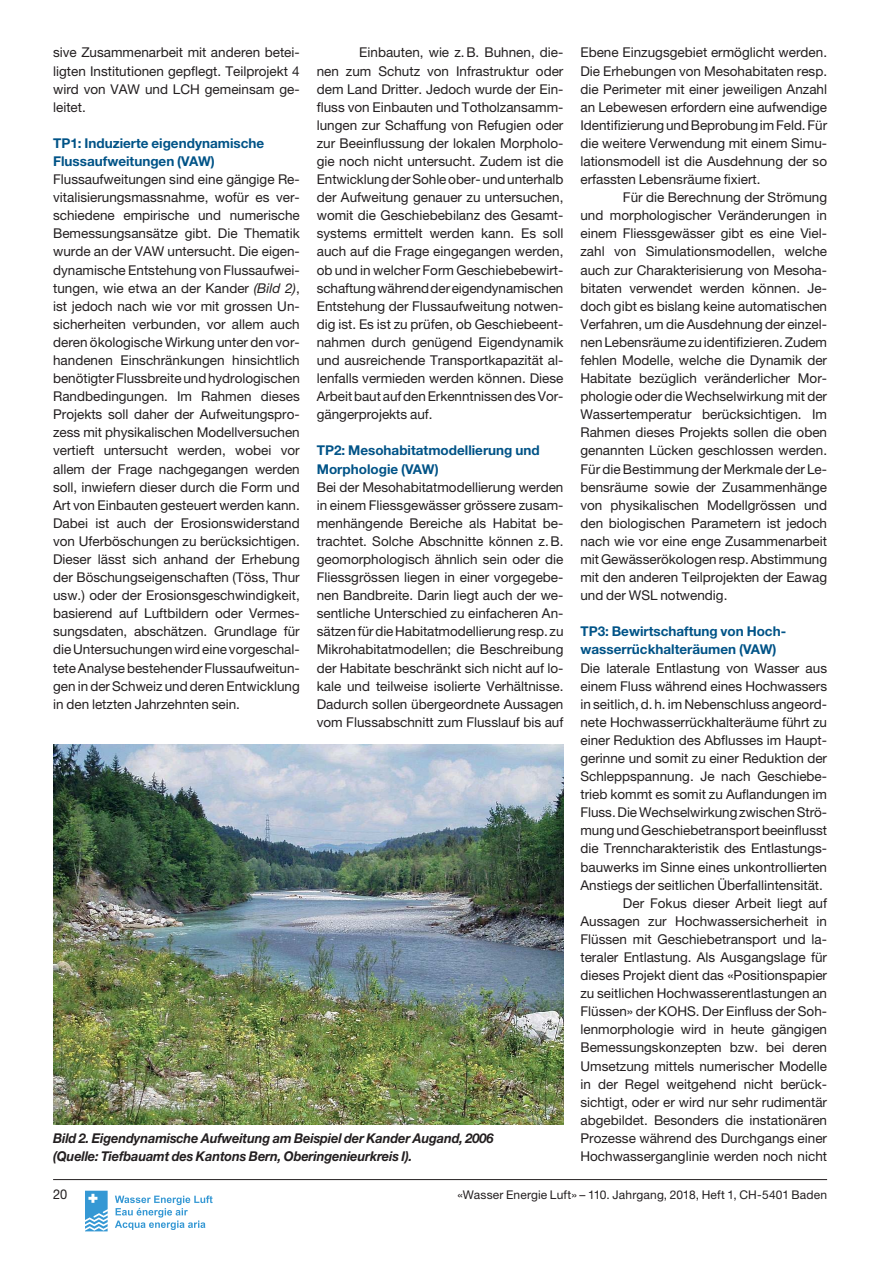
<style>
.page{position:relative;width:893px;height:1263px;background:#fff}
.page>*{position:absolute;margin:0;border:0;box-sizing:border-box;transform-origin:0 0}
.t1{font:13.5px/18.1px "Helvetica Neue";color:#231f20;text-align:justify}
.t2{font:700 13.5px/18.1px "Helvetica Neue";color:#005387}
.t3{font:italic 700 13.5px/18.1px "Helvetica Neue";letter-spacing:-.01em;color:#231f20;scale:.95 1}
.t4{font:13.5px "Helvetica Neue";color:#231f20;scale:.95 1}
.t5{font:12px "Helvetica Neue";letter-spacing:.01em;color:#231f20}
.s1{font-style:italic}
</style>
<div class="page">
<hr style="left:53px;top:1179px;width:774px;height:1px;background:#231f20">
<svg style="left:85px;top:1191px;width:23px;height:40px"></svg>
<svg style="left:115px;top:1196px;width:98px;height:34px"></svg>
<img style="left:53px;top:745px;width:510px;height:380px">
<p class="t1" style="left:53px;top:45px;width:248px">sive Zusammenarbeit mit anderen betei&shy;ligten Institutionen gepflegt. Teilprojekt 4 wird von VAW und LCH gemeinsam ge&shy;leitet.</p>
<p class="t2" style="left:53px;top:135px;width:213px">TP1: Induzierte eigendynamische<br>Flussaufweitungen (VAW)</p>
<p class="t1" style="left:53px;top:172px;width:248px">Flussaufweitungen sind eine gängige Re&shy;vitalisierungsmassnahme, wofür es ver&shy;schiedene empirische und numerische Bemessungsansätze gibt. Die Thematik wurde an der VAW untersucht. Die eigen&shy;dynamische Entstehung von Flussaufwei&shy;tungen, wie etwa an der Kander <span class="s1">(Bild 2)</span>, ist jedoch nach wie vor mit grossen Un&shy;sicherheiten verbunden, vor allem auch deren ökologische Wirkung unter den vor&shy;handenen Einschränkungen hinsichtlich benötigter Flussbreite und hydrologischen Randbedingungen. Im Rahmen dieses Projekts soll daher der Aufweitungspro&shy;zess mit physikalischen Modellversuchen vertieft untersucht werden, wobei vor allem der Frage nachgegangen werden soll, inwiefern dieser durch die Form und Art von Einbauten gesteuert werden kann.<br>Dabei ist auch der Erosionswiderstand von Uferböschungen zu berücksichtigen.<br>Dieser lässt sich anhand der Erhebung der Böschungseigenschaften (Töss, Thur usw.) oder der Erosionsgeschwindigkeit, basierend auf Luftbildern oder Vermes&shy;sungsdaten, abschätzen. Grundlage für die Untersuchungen wird eine vorgeschal&shy;tete Analyse bestehender Flussaufweitun&shy;gen in der Schweiz und deren Entwicklung in den letzten Jahrzehnten sein.</p>
<p class="t1" style="left:317px;top:45px;width:248px;text-indent:43px">Einbauten, wie z. B. Buhnen, die&shy;nen zum Schutz von Infrastruktur oder dem Land Dritter. Jedoch wurde der Ein&shy;fluss von Einbauten und Totholzansamm&shy;lungen zur Schaffung von Refugien oder zur Beeinflussung der lokalen Morpholo&shy;gie noch nicht untersucht. Zudem ist die Entwicklung der Sohle ober- und unterhalb der Aufweitung genauer zu untersuchen, womit die Geschiebebilanz des Gesamt&shy;systems ermittelt werden kann. Es soll auch auf die Frage eingegangen werden, ob und in welcher Form Geschiebebewirt&shy;schaftung während der eigendynamischen Entstehung der Flussaufweitung notwen&shy;dig ist. Es ist zu prüfen, ob Geschiebeent&shy;nahmen durch genügend Eigendynamik und ausreichende Transportkapazität al&shy;lenfalls vermieden werden können. Diese Arbeit baut auf den Erkenntnissen des Vor&shy;gängerprojekts auf.</p>
<p class="t2" style="left:317px;top:443px;width:224px">TP2: Mesohabitatmodellierung und<br>Morphologie (VAW)</p>
<p class="t1" style="left:317px;top:479px;width:248px">Bei der Mesohabitatmodellierung werden in einem Fliessgewässer grössere zusam&shy;menhängende Bereiche als Habitat be&shy;trachtet. Solche Abschnitte können z. B. geomorphologisch ähnlich sein oder die Fliessgrössen liegen in einer vorgegebe&shy;nen Bandbreite. Darin liegt auch der we&shy;sentliche Unterschied zu einfacheren An&shy;sätzen für die Habitatmodellierung resp. zu Mikrohabitatmodellen; die Beschreibung der Habitate beschränkt sich nicht auf lo&shy;kale und teilweise isolierte Verhältnisse.<br>Dadurch sollen übergeordnete Aussagen vom Flussabschnitt zum Flusslauf bis auf</p>
<p class="t3" style="left:53px;top:1130px;width:465px">Bild 2. Eigendynamische Aufweitung am Beispiel der Kander Augand, 2006 (Quelle: Tiefbauamt des Kantons Bern, Oberingenieurkreis I).</p>
<p class="t1" style="left:580px;top:45px;width:248px">Ebene Einzugsgebiet ermöglicht werden.<br>Die Erhebungen von Mesohabitaten resp. die Perimeter mit einer jeweiligen Anzahl an Lebewesen erfordern eine aufwendige Identifizierung und Beprobung im Feld. Für die weitere Verwendung mit einem Simu&shy;lationsmodell ist die Ausdehnung der so erfassten Lebensräume fixiert.</p>
<p class="t1" style="left:580px;top:190px;width:248px;text-indent:43px">Für die Berechnung der Strömung und morphologischer Veränderungen in einem Fliessgewässer gibt es eine Viel&shy;zahl von Simulationsmodellen, welche auch zur Charakterisierung von Mesoha&shy;bitaten verwendet werden können. Je&shy;doch gibt es bislang keine automatischen Verfahren, um die Ausdehnung der einzel&shy;nen Lebensräume zu identifizieren. Zudem fehlen Modelle, welche die Dynamik der Habitate bezüglich veränderlicher Mor&shy;phologie oder die Wechselwirkung mit der Wassertemperatur berücksichtigen. Im Rahmen dieses Projekts sollen die oben genannten Lücken geschlossen werden.<br>Für die Bestimmung der Merkmale der Le&shy;bensräume sowie der Zusammenhänge von physikalischen Modellgrössen und den biologischen Parametern ist jedoch nach wie vor eine enge Zusammenarbeit mit Gewässerökologen resp. Abstimmung mit den anderen Teilprojekten der Eawag und der WSL notwendig.</p>
<p class="t2" style="left:580px;top:624px;width:207px">TP3: Bewirtschaftung von Hoch&shy;wasserrückhalteräumen (VAW)</p>
<p class="t1" style="left:580px;top:660px;width:248px">Die laterale Entlastung von Wasser aus</p>
<p class="t1" style="left:580px;top:678px;width:248px">einem Fluss während eines Hochwassers</p>
<p class="t1" style="left:580px;top:696px;width:248px">in seitlich, d. h. im Nebenschluss angeord-</p>
<p class="t1" style="left:580px;top:714px;width:248px">nete Hochwasserrückhalteräume führt zu</p>
<p class="t1" style="left:580px;top:732px;width:248px">einer Reduktion des Abflusses im Haupt-</p>
<p class="t1" style="left:580px;top:750px;width:248px">gerinne und somit zu einer Reduktion der</p>
<p class="t1" style="left:580px;top:769px;width:248px">Schleppspannung. Je nach Geschiebe-</p>
<p class="t1" style="left:580px;top:787px;width:248px">trieb kommt es somit zu Auflandungen im</p>
<p class="t1" style="left:580px;top:805px;width:248px">Fluss. Die Wechselwirkung zwischen Strö-</p>
<p class="t1" style="left:580px;top:823px;width:248px">mung und Geschiebetransport beeinflusst</p>
<p class="t1" style="left:580px;top:841px;width:248px">die Trenncharakteristik des Entlastungs-</p>
<p class="t1" style="left:580px;top:859px;width:248px">bauwerks im Sinne eines unkontrollierten</p>
<p class="t1" style="left:580px;top:877px;width:244px">Anstiegs der seitlichen Überfallintensität.</p>
<p class="t1" style="left:623px;top:895px;width:206px">Der Fokus dieser Arbeit liegt auf</p>
<p class="t1" style="left:580px;top:913px;width:248px">Aussagen zur Hochwassersicherheit in</p>
<p class="t1" style="left:580px;top:931px;width:248px">Flüssen mit Geschiebetransport und la-</p>
<p class="t1" style="left:580px;top:949px;width:248px">teraler Entlastung. Als Ausgangslage für</p>
<p class="t1" style="left:580px;top:968px;width:248px">dieses Projekt dient das «Positionspapier</p>
<p class="t1" style="left:580px;top:986px;width:248px">zu seitlichen Hochwasserentlastungen an</p>
<p class="t1" style="left:580px;top:1004px;width:248px">Flüssen» der KOHS. Der Einfluss der Soh-</p>
<p class="t1" style="left:580px;top:1022px;width:248px">lenmorphologie wird in heute gängigen</p>
<p class="t1" style="left:580px;top:1040px;width:248px">Bemessungskonzepten bzw. bei deren</p>
<p class="t1" style="left:580px;top:1058px;width:248px">Umsetzung mittels numerischer Modelle</p>
<p class="t1" style="left:580px;top:1076px;width:248px">in der Regel weitgehend nicht berück-</p>
<p class="t1" style="left:580px;top:1094px;width:248px">sichtigt, oder er wird nur sehr rudimentär</p>
<p class="t1" style="left:580px;top:1112px;width:248px">abgebildet. Besonders die instationären</p>
<p class="t1" style="left:580px;top:1130px;width:248px">Prozesse während des Durchgangs einer</p>
<p class="t1" style="left:580px;top:1148px;width:248px">Hochwasserganglinie werden noch nicht</p>
<p class="t4" style="left:53px;top:1190px;width:16px">20</p>
<p class="t5" style="left:457px;top:1191px;width:371px">«Wasser Energie Luft» – 110. Jahrgang, 2018, Heft 1, CH-5401 Baden</p>
</div>
